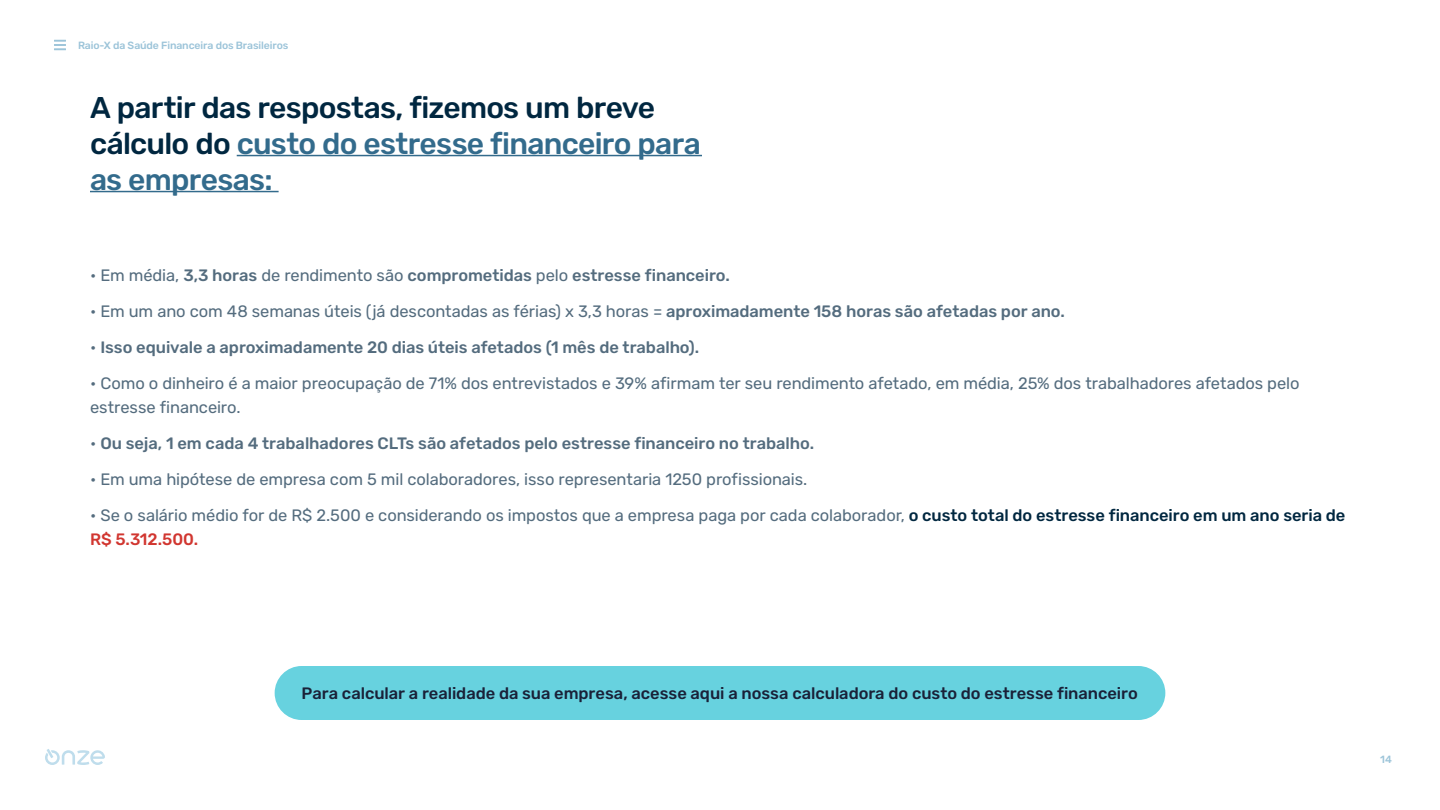
<style>
.page{position:relative;width:1440px;height:810px;background:#fff}
.page>*{position:absolute;margin:0;border:0;box-sizing:border-box;transform-origin:0 0}
.t1{font:500 30px/36px "Rubik";letter-spacing:-.025em;color:#002740}
.t2{font:16.5px/24px "Rubik";letter-spacing:-.005em;color:#546c7e}
.t3{font:500 16.5px "Rubik";letter-spacing:-.005em;color:#546c7e}
.t4{font:500 16.5px "Rubik";letter-spacing:-.005em;color:#1a2138}
.t5{font:500 10.5px "Rubik";letter-spacing:-.01em;color:#9cc4d9}
.s1{color:#336b8c}
.s2{font-weight:400}
.s3{font-weight:500}
.s4{font-weight:500;color:#002740}
.s5{font-weight:500;color:#d13630}
</style>
<div class="page">
<svg style="left:45px;top:749px;width:60px;height:16px"></svg>
<svg style="left:54px;top:40px;width:12px;height:10px"></svg>
<hr style="left:237px;top:155px;width:465px;height:1px;background:#336b8c">
<hr style="left:90px;top:191px;width:189px;height:1px;background:#336b8c">
<div style="left:275px;top:666px;width:890px;height:54px;background:#67d2df;border-radius:27px"></div>
<p class="t5" style="left:78px;top:39px;width:212px">Raio-X da Saúde Financeira dos Brasileiros</p>
<h1 class="t1" style="left:90px;top:90px;width:612px">A partir das respostas, fizemos um breve cálculo do <span class="s1">custo do estresse financeiro para as empresas:</span></h1>
<p class="t3" style="left:90px;top:266px;width:641px"><span class="s2">• Em média,</span> 3,3 horas <span class="s2">de rendimento são</span> comprometidas <span class="s2">pelo</span> estresse financeiro.</p>
<p class="t2" style="left:90px;top:299px;width:976px">• Em um ano com 48 semanas úteis (já descontadas as férias) x 3,3 horas = <span class="s3">aproximadamente 158 horas são afetadas por ano.</span></p>
<p class="t3" style="left:90px;top:338px;width:611px"><span class="s2">•</span> Isso equivale a aproximadamente 20 dias úteis afetados (1 mês de trabalho).</p>
<p class="t2" style="left:90px;top:371px;width:1211px">• Como o dinheiro é a maior preocupação de 71% dos entrevistados e 39% afirmam ter seu rendimento afetado, em média, 25% dos trabalhadores afetados pelo estresse financeiro.</p>
<p class="t3" style="left:90px;top:434px;width:726px"><span class="s2">•</span> Ou seja, 1 em cada 4 trabalhadores CLTs são afetados pelo estresse financeiro no trabalho.</p>
<p class="t2" style="left:90px;top:467px;width:719px">• Em uma hipótese de empresa com 5 mil colaboradores, isso representaria 1250 profissionais.</p>
<p class="t2" style="left:90px;top:503px;width:1257px">• Se o salário médio for de R$ 2.500 e considerando os impostos que a empresa paga por cada colaborador, <span class="s4">o custo total do estresse financeiro em um ano seria de<br></span><span class="s5">R$ 5.312.500.</span></p>
<p class="t4" style="left:302px;top:684px;width:838px">Para calcular a realidade da sua empresa, acesse aqui a nossa calculadora do custo do estresse financeiro</p>
<p class="t5" style="left:1380px;top:753px;width:13px">14</p>
</div>
